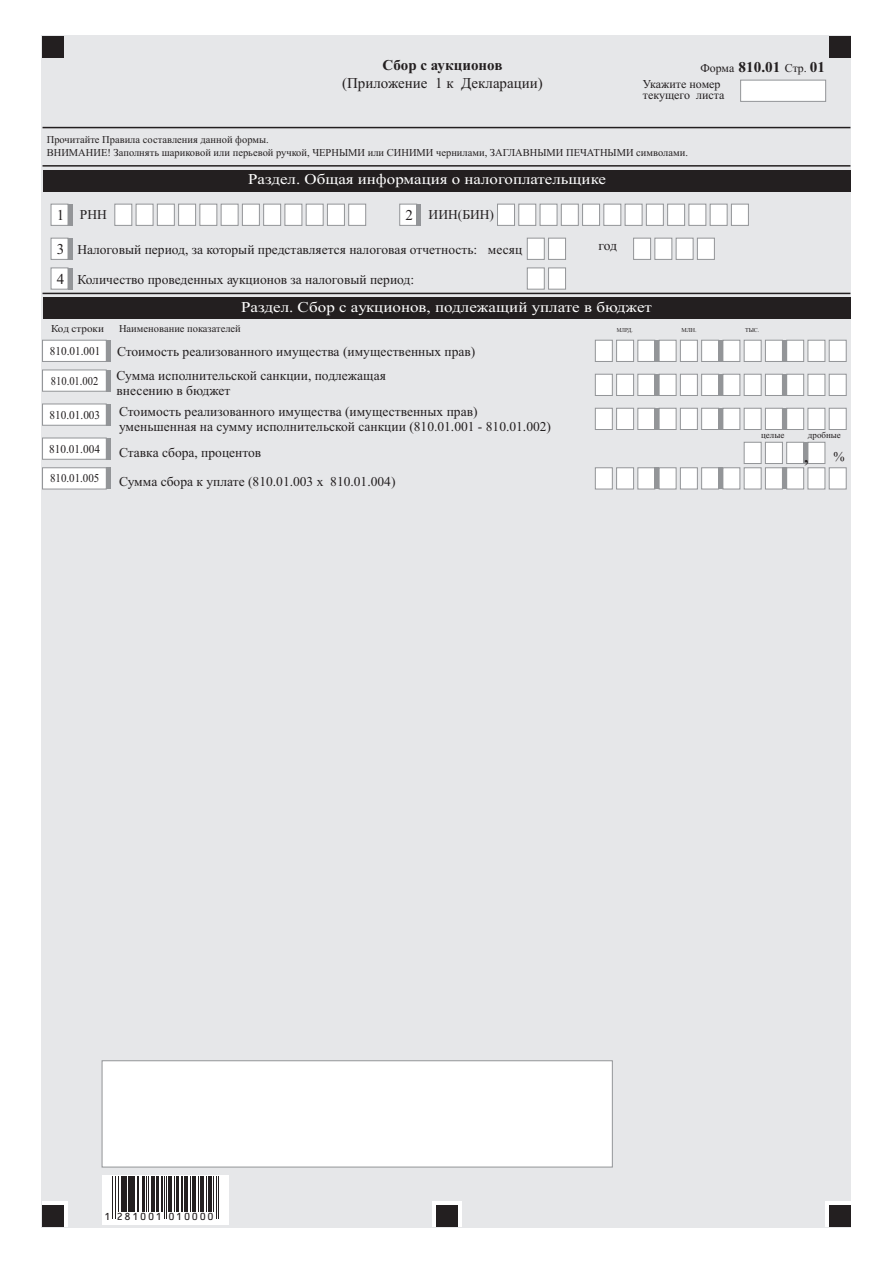
<style>
.page{position:relative;width:893px;height:1263px;background:#fff}
.page>*{position:absolute;margin:0;border:0;box-sizing:border-box;transform-origin:0 0}
.t1{font:21px "Times New Roman";color:#231f20}
.t2{font:15px "Times New Roman";color:#fff;scale:1.13 1}
.t3{font:15px "Times New Roman";color:#231f20}
.t4{font:700 15px "Times New Roman";color:#231f20}
.t5{font:13.5px/23.4px "Times New Roman";color:#231f20}
.t6{font:12px/10.6px "Times New Roman";color:#231f20}
.t7{font:12px "Times New Roman";color:#231f20;scale:.94 1}
.t8{font:12px "Times New Roman";color:#231f20;scale:.88 1}
.t9{font:12px "Times New Roman";color:#231f20;scale:.91 1}
.t10{font:11.25px "OCRB10 Pitch BT";letter-spacing:.1em;color:#231f20}
.t11{font:10.5px "Times New Roman";color:#231f20}
.t12{font:10.5px "Times New Roman";color:#231f20;scale:1.06 1}
.t13{font:9px "Times New Roman";color:#231f20}
.t14{font:6px "Times New Roman";color:#231f20}
.t15{font:6px "Times New Roman";color:#231f20;scale:.88 1}
.s1{font-weight:700;font-size:15px}
.s2{font-size:15px}
.s3{font-size:13.5px}
</style>
<div class="page">
<div style="left:42px;top:35px;width:809px;height:1192px;background:#e6e7e9"></div>
<div style="left:43px;top:36px;width:21px;height:21px;background:#231f20"></div>
<div style="left:825px;top:1201px;width:25px;height:26px;background:#fff"></div>
<div style="left:829px;top:1205px;width:21px;height:22px;background:#231f20"></div>
<div style="left:43px;top:1201px;width:25px;height:26px;background:#fff"></div>
<div style="left:43px;top:1205px;width:21px;height:22px;background:#231f20"></div>
<div style="left:432px;top:1201px;width:29px;height:26px;background:#fff"></div>
<div style="left:436px;top:1205px;width:21px;height:22px;background:#231f20"></div>
<div style="left:101px;top:1060px;width:512px;height:108px;background:#fff"></div>
<div style="left:103px;top:1175px;width:126px;height:50px;background:#fff"></div>
<hr style="left:112px;top:1176px;width:1px;height:42px;background:#231f20">
<hr style="left:115px;top:1176px;width:1px;height:42px;background:#231f20">
<hr style="left:118px;top:1176px;width:1px;height:35px;background:#231f20">
<hr style="left:121px;top:1176px;width:2px;height:35px;background:#231f20">
<hr style="left:125px;top:1176px;width:2px;height:35px;background:#231f20">
<hr style="left:128px;top:1176px;width:3px;height:35px;background:#231f20">
<hr style="left:133px;top:1176px;width:2px;height:35px;background:#231f20">
<hr style="left:137px;top:1176px;width:2px;height:35px;background:#231f20">
<hr style="left:143px;top:1176px;width:2px;height:35px;background:#231f20">
<hr style="left:146px;top:1176px;width:1px;height:35px;background:#231f20">
<hr style="left:148px;top:1176px;width:1px;height:35px;background:#231f20">
<hr style="left:152px;top:1176px;width:3px;height:35px;background:#231f20">
<hr style="left:156px;top:1176px;width:2px;height:35px;background:#231f20">
<hr style="left:161px;top:1176px;width:2px;height:35px;background:#231f20">
<hr style="left:164px;top:1176px;width:1px;height:42px;background:#231f20">
<hr style="left:166px;top:1176px;width:1px;height:42px;background:#231f20">
<hr style="left:169px;top:1176px;width:3px;height:35px;background:#231f20">
<hr style="left:174px;top:1176px;width:1px;height:35px;background:#231f20">
<hr style="left:176px;top:1176px;width:2px;height:35px;background:#231f20">
<hr style="left:181px;top:1176px;width:2px;height:35px;background:#231f20">
<hr style="left:184px;top:1176px;width:3px;height:35px;background:#231f20">
<hr style="left:190px;top:1176px;width:1px;height:35px;background:#231f20">
<hr style="left:192px;top:1176px;width:3px;height:35px;background:#231f20">
<hr style="left:198px;top:1176px;width:1px;height:35px;background:#231f20">
<hr style="left:200px;top:1176px;width:3px;height:35px;background:#231f20">
<hr style="left:206px;top:1176px;width:1px;height:35px;background:#231f20">
<hr style="left:208px;top:1176px;width:3px;height:35px;background:#231f20">
<hr style="left:214px;top:1176px;width:1px;height:35px;background:#231f20">
<hr style="left:216px;top:1176px;width:1px;height:42px;background:#231f20">
<hr style="left:218px;top:1176px;width:1px;height:42px;background:#231f20">
<div style="left:43px;top:170px;width:807px;height:21px;background:#231f20"></div>
<hr style="left:43px;top:127px;width:807px;height:1px;background:#231f20">
<hr style="left:43px;top:165px;width:807px;height:2px;background:#231f20">
<svg style="left:740px;top:79px;width:86px;height:23px;background:#f2f2f3"></svg>
<svg style="left:50px;top:203px;width:19px;height:23px"></svg>
<hr style="left:68px;top:204px;width:4px;height:21px;background:#939598">
<svg style="left:114px;top:203px;width:253px;height:23px"></svg>
<svg style="left:399px;top:203px;width:19px;height:23px"></svg>
<hr style="left:417px;top:204px;width:4px;height:21px;background:#939598">
<svg style="left:497px;top:203px;width:252px;height:23px"></svg>
<svg style="left:50px;top:237px;width:19px;height:23px"></svg>
<hr style="left:68px;top:238px;width:4px;height:21px;background:#939598">
<div style="left:829px;top:36px;width:21px;height:21px;background:#231f20"></div>
<svg style="left:526px;top:237px;width:40px;height:23px"></svg>
<div style="left:43px;top:298px;width:807px;height:21px;background:#231f20"></div>
<svg style="left:42px;top:339px;width:65px;height:23px"></svg>
<svg style="left:42px;top:369px;width:65px;height:23px"></svg>
<svg style="left:42px;top:403px;width:65px;height:23px"></svg>
<svg style="left:42px;top:437px;width:65px;height:23px"></svg>
<svg style="left:42px;top:467px;width:65px;height:23px"></svg>
<div style="left:106px;top:340px;width:5px;height:21px;background:#939598"></div>
<div style="left:106px;top:370px;width:5px;height:21px;background:#939598"></div>
<div style="left:106px;top:404px;width:5px;height:21px;background:#939598"></div>
<div style="left:106px;top:438px;width:5px;height:21px;background:#939598"></div>
<div style="left:106px;top:468px;width:5px;height:21px;background:#939598"></div>
<svg style="left:594px;top:339px;width:253px;height:23px;background:#e6e6e7"></svg>
<svg style="left:594px;top:373px;width:253px;height:23px;background:#e6e6e7"></svg>
<svg style="left:594px;top:407px;width:253px;height:23px;background:#e6e6e7"></svg>
<svg style="left:594px;top:441px;width:253px;height:49px"></svg>
<hr style="left:43px;top:293px;width:807px;height:1px;background:#231f20">
<svg style="left:50px;top:267px;width:19px;height:23px"></svg>
<hr style="left:68px;top:268px;width:4px;height:21px;background:#939598">
<svg style="left:526px;top:267px;width:40px;height:23px"></svg>
<svg style="left:633px;top:237px;width:82px;height:23px"></svg>
<p class="t11" style="left:47px;top:136px;width:223px">Прочитайте Правила составления данной формы.</p>
<p class="t4" style="left:383px;top:60px;width:121px">Сбор с аукционов</p>
<p class="t3" style="left:342px;top:78px;width:202px">(Приложение 1 к Декларации)</p>
<p class="t6" style="left:700px;top:63px;width:126px">Форма <span class="s1">810.01</span> Стр. <span class="s1">01</span></p>
<p class="t6" style="left:643px;top:80px;width:83px">Укажите номер текущего листа</p>
<p class="t11" style="left:47px;top:149px;width:643px">ВНИМАНИЕ! Заполнять шариковой или перьевой ручкой, ЧЕРНЫМИ или СИНИМИ чернилами, ЗАГЛАВНЫМИ ПЕЧАТНЫМИ символами.</p>
<p class="t2" style="left:248px;top:174px;width:318px">Раздел. Общая информация о налогоплательщике</p>
<p class="t5" style="left:405px;top:204px;width:90px"><span class="s2">2</span> ИИН(БИН)</p>
<p class="t5" style="left:57px;top:239px;width:422px"><span class="s2">3</span> Налоговый период, за который представляется налоговая отчетность:</p>
<p class="t5" style="left:57px;top:204px;width:52px"><span class="s2">1</span> РНН</p>
<p class="t5" style="left:488px;top:239px;width:36px">месяц</p>
<p class="t5" style="left:57px;top:269px;width:359px"><span class="s2">4</span> Количество проведенных аукционов за налоговый период:</p>
<p class="t5" style="left:598px;top:235px;width:20px">год</p>
<p class="t2" style="left:241px;top:301px;width:365px">Раздел. Сбор с аукционов, подлежащий уплате в бюджет</p>
<p class="t12" style="left:51px;top:324px;width:51px">Код строки</p>
<p class="t11" style="left:119px;top:324px;width:123px">Наименование показателей</p>
<p class="t5" style="left:117px;top:341px;width:360px">Стоимость реализованного имущества (имущественных прав)<br>Сумма исполнительской санкции, подлежащая</p>
<p class="t5" style="left:117px;top:380px;width:362px;line-height:21.9px">внесению в бюджет<br>Стоимость реализованного имущества (имущественных прав)</p>
<p class="t5" style="left:119px;top:416px;width:434px;line-height:25px">уменьшенная на сумму исполнительской санкции (810.01.001 - 810.01.002)<br>Ставка сбора, процентов</p>
<p class="t5" style="left:119px;top:471px;width:278px">Сумма сбора к уплате (810.01.003 х 810.01.004)</p>
<p class="t7" style="left:50px;top:346px;width:55px">810.01.001</p>
<p class="t8" style="left:51px;top:376px;width:55px">810.01.002</p>
<p class="t7" style="left:49px;top:410px;width:56px">810.01.003</p>
<p class="t7" style="left:49px;top:444px;width:56px">810.01.004</p>
<p class="t9" style="left:50px;top:474px;width:56px">810.01.005</p>
<p class="t15" style="left:617px;top:328px;width:19px">МЛРД.</p>
<p class="t14" style="left:681px;top:328px;width:17px">МЛН.</p>
<p class="t14" style="left:745px;top:328px;width:16px">ТЫС.</p>
<p class="t13" style="left:761px;top:432px;width:25px">целые</p>
<p class="t13" style="left:808px;top:432px;width:35px">дробные</p>
<h1 class="t1" style="left:804px;top:448px;width:43px">, <span class="s3">%</span></h1>
<p class="t10" style="left:104px;top:1211px;width:111px">1 281001 010000</p>
</div>
